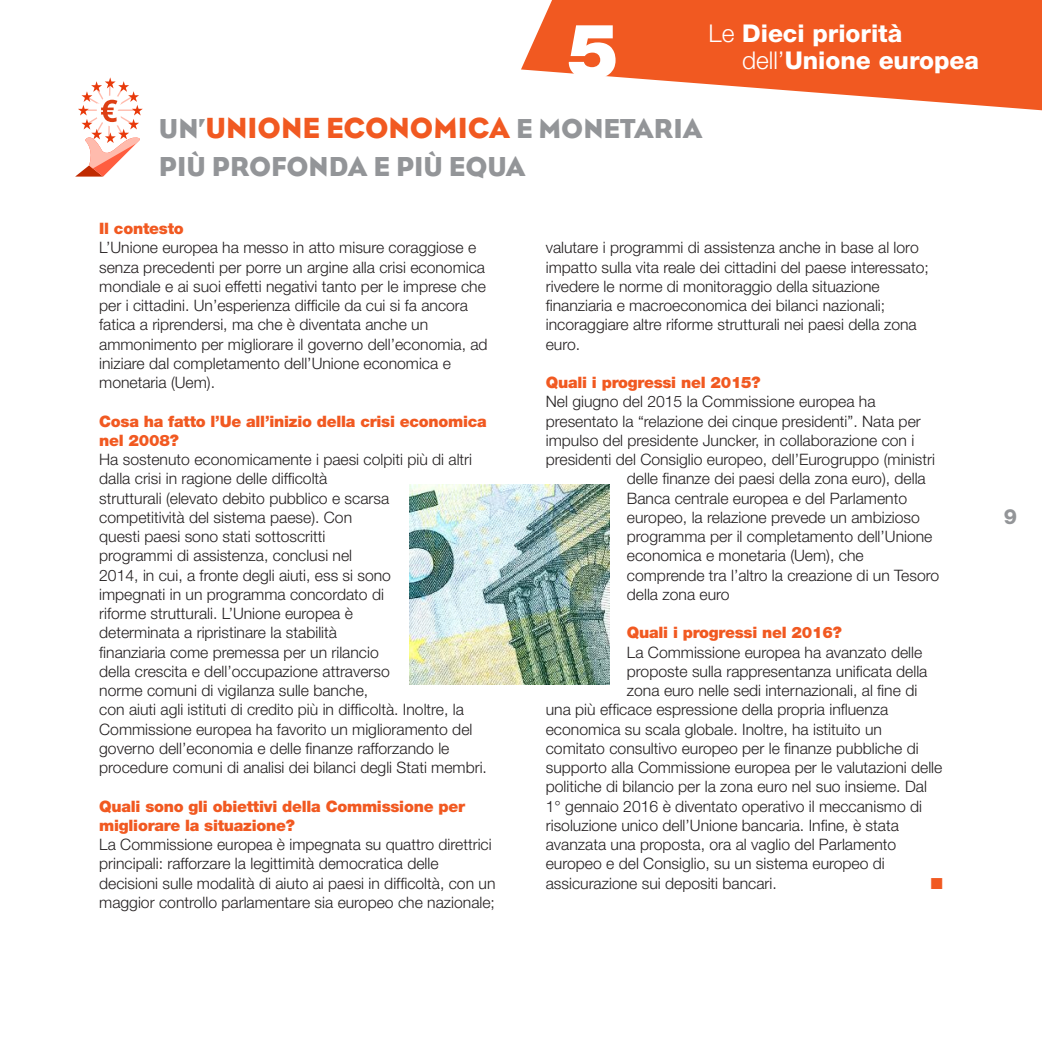
<style>
.page{position:relative;width:1042px;height:1042px;background:#fff}
.page>*{position:absolute;margin:0;border:0;box-sizing:border-box;transform-origin:0 0}
.t1{font:900 76.65px "Helvetica Neue LT Com";color:#fff}
.t2{font:29.75px "Eagle";color:#f15921}
.t3{font:28px "Eagle";color:#939598}
.t4{font:800 24.5px "Helvetica Neue LT Com";color:#fff}
.t5{font:800 21px "Helvetica Neue LT Com";color:#939598}
.t6{font:300 15.75px/19.2px "Helvetica Neue LT Com";color:#231f20}
.t7{font:900 15.75px/19.2px "Helvetica Neue LT Com";letter-spacing:-.015em;color:#f15921}
.t8{font:15.75px "Zapf Dingbats";color:#f15921}
.s1{font-weight:300}
.s2{font-size:28px;color:#939598}
</style>
<div class="page">
<svg style="left:75px;top:77px;width:68px;height:100px"></svg>
<img style="left:409px;top:484px;width:200px;height:201px">
<svg style="left:521px;top:0;width:521px;height:111px;fill:#f15921"></svg>
<h1 class="t1" style="left:567px;top:5px;width:53px">5</h1>
<h3 class="t4" style="left:708px;top:19px;width:195px"><span class="s1">Le</span> Dieci priorità</h3>
<h3 class="t4" style="left:742px;top:45px;width:238px"><span class="s1">dell’</span>Unione europea</h3>
<h2 class="t2" style="left:159px;top:110px;width:545px"><span class="s2">UN’</span>UNIONE ECONOMICA <span class="s2">E MONETARIA</span></h2>
<h3 class="t3" style="left:159px;top:150px;width:368px">PIÙ PROFONDA E PIÙ EQUA</h3>
<p class="t7" style="left:99px;top:219px;width:86px">Il contesto</p>
<p class="t6" style="left:99px;top:238px;width:390px">L’Unione europea ha messo in atto misure coraggiose e senza precedenti per porre un argine alla crisi economica mondiale e ai suoi effetti negativi tanto per le imprese che per i cittadini. Un’esperienza difficile da cui si fa ancora fatica a riprendersi, ma che è diventata anche un ammonimento per migliorare il governo dell’economia, ad iniziare dal completamento dell’Unione economica e monetaria (Uem).</p>
<p class="t7" style="left:99px;top:411px;width:389px">Cosa ha fatto l’Ue all’inizio della crisi economica nel 2008?</p>
<p class="t6" style="left:99px;top:449px;width:389px">Ha sostenuto economicamente i paesi colpiti più di altri dalla crisi in ragione delle difficoltà<br>strutturali (elevato debito pubblico e scarsa<br>competitività del sistema paese). Con<br>questi paesi sono stati sottoscritti<br>programmi di assistenza, conclusi nel<br>2014, in cui, a fronte degli aiuti, ess si sono<br>impegnati in un programma concordato di<br>riforme strutturali. L’Unione europea è<br>determinata a ripristinare la stabilità<br>finanziaria come premessa per un rilancio<br>della crescita e dell’occupazione attraverso<br>norme comuni di vigilanza sulle banche,<br>con aiuti agli istituti di credito più in difficoltà. Inoltre, la Commissione europea ha favorito un miglioramento del governo dell’economia e delle finanze rafforzando le procedure comuni di analisi dei bilanci degli Stati membri.</p>
<p class="t7" style="left:99px;top:796px;width:367px">Quali sono gli obiettivi della Commissione per migliorare la situazione?</p>
<p class="t6" style="left:99px;top:834px;width:398px">La Commissione europea è impegnata su quattro direttrici principali: rafforzare la legittimità democratica delle decisioni sulle modalità di aiuto ai paesi in difficoltà, con un maggior controllo parlamentare sia europeo che nazionale;</p>
<p class="t6" style="left:546px;top:238px;width:385px">valutare i programmi di assistenza anche in base al loro impatto sulla vita reale dei cittadini del paese interessato; rivedere le norme di monitoraggio della situazione finanziaria e macroeconomica dei bilanci nazionali; incoraggiare altre riforme strutturali nei paesi della zona euro.</p>
<p class="t7" style="left:546px;top:373px;width:216px">Quali i progressi nel 2015?</p>
<p class="t6" style="left:546px;top:392px;width:331px">Nel giugno del 2015 la Commissione europea ha</p>
<p class="t6" style="left:546px;top:411px;width:376px">presentato la “relazione dei cinque presidenti”. Nata per</p>
<p class="t6" style="left:546px;top:430px;width:370px">impulso del presidente Juncker, in collaborazione con i</p>
<p class="t6" style="left:546px;top:449px;width:391px">presidenti del Consiglio europeo, dell’Eurogruppo (ministri</p>
<p class="t6" style="left:627px;top:469px;width:300px">delle finanze dei paesi della zona euro), della</p>
<p class="t6" style="left:627px;top:488px;width:282px">Banca centrale europea e del Parlamento</p>
<p class="t6" style="left:627px;top:507px;width:294px">europeo, la relazione prevede un ambizioso</p>
<p class="t6" style="left:627px;top:526px;width:307px">programma per il completamento dell’Unione</p>
<p class="t6" style="left:627px;top:546px;width:238px">economica e monetaria (Uem), che</p>
<p class="t6" style="left:627px;top:565px;width:314px">comprende tra l’altro la creazione di un Tesoro</p>
<p class="t6" style="left:627px;top:584px;width:104px">della zona euro</p>
<p class="t7" style="left:627px;top:623px;width:216px">Quali i progressi nel 2016?</p>
<p class="t6" style="left:627px;top:642px;width:297px">La Commissione europea ha avanzato delle</p>
<p class="t6" style="left:627px;top:661px;width:302px">proposte sulla rappresentanza unificata della</p>
<p class="t6" style="left:627px;top:680px;width:292px">zona euro nelle sedi internazionali, al fine di</p>
<p class="t6" style="left:546px;top:700px;width:344px">una più efficace espressione della propria influenza</p>
<p class="t6" style="left:546px;top:719px;width:338px">economica su scala globale. Inoltre, ha istituito un</p>
<p class="t6" style="left:546px;top:738px;width:374px">comitato consultivo europeo per le finanze pubbliche di</p>
<p class="t6" style="left:546px;top:757px;width:398px">supporto alla Commissione europea per le valutazioni delle</p>
<p class="t6" style="left:546px;top:777px;width:383px">politiche di bilancio per la zona euro nel suo insieme. Dal</p>
<p class="t6" style="left:546px;top:796px;width:378px">1° gennaio 2016 è diventato operativo il meccanismo di</p>
<p class="t6" style="left:546px;top:815px;width:355px">risoluzione unico dell’Unione bancaria. Infine, è stata</p>
<p class="t6" style="left:546px;top:834px;width:352px">avanzata una proposta, ora al vaglio del Parlamento</p>
<p class="t6" style="left:546px;top:854px;width:341px">europeo e del Consiglio, su un sistema europeo di</p>
<p class="t6" style="left:546px;top:873px;width:233px">assicurazione sui depositi bancari.</p>
<p class="t8" style="left:931px;top:874px;width:13px">■</p>
<h3 class="t5" style="left:1004px;top:504px;width:15px">9</h3>
</div>
